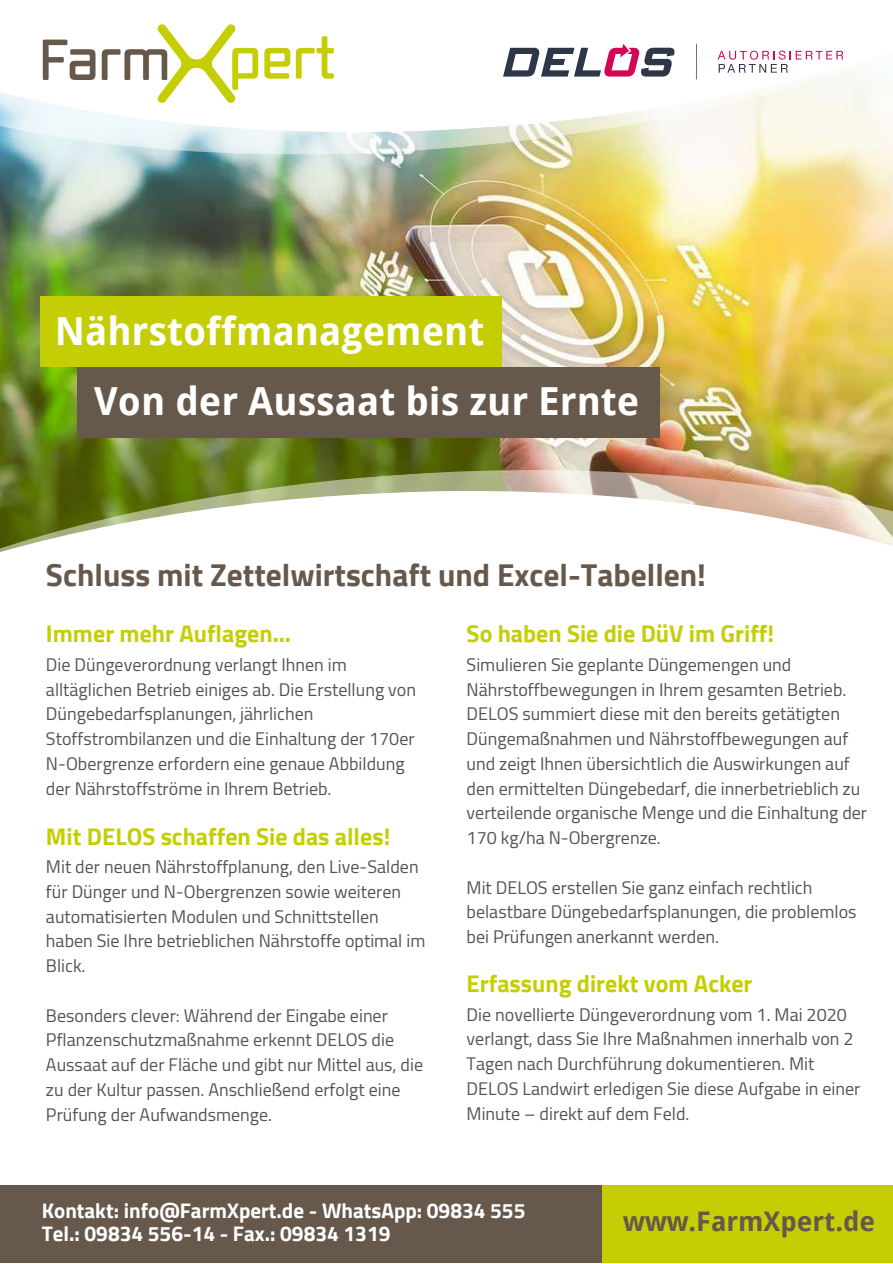
<style>
.page{position:relative;width:893px;height:1264px;background:#fff}
.page>*{position:absolute;margin:0;border:0;box-sizing:border-box;transform-origin:0 0}
.t1{font:700 38.7px/70.1px "Droid Sans";color:#fff}
.t2{font:700 31.5px "Cairo";color:#66594c}
.t3{font:700 27px "Droid Sans";color:#66594c}
.t4{font:700 24px "Cairo";color:#c5ce05}
.t5{font:700 21px/23.5px "Cairo";color:#fff}
.t6{font:18px/24.8px "Cairo";color:#545454}
</style>
<div class="page">
<img style="left:0;top:216px;width:892px;height:207px">
<img style="left:0;top:39px;width:892px;height:177px">
<img style="left:0;top:423px;width:892px;height:129px">
<svg style="left:43px;top:40px;width:53px;height:40px"></svg>
<svg style="left:102px;top:24px;width:156px;height:79px"></svg>
<svg style="left:264px;top:48px;width:26px;height:31px"></svg>
<svg style="left:296px;top:36px;width:38px;height:43px"></svg>
<div style="left:41px;top:296px;width:461px;height:71px;background:#c5ce05"></div>
<div style="left:77px;top:366px;width:582px;height:71px;background:#66594c"></div>
<div style="left:601px;top:1185px;width:291px;height:77px;background:#c5ce05"></div>
<div style="left:0;top:1185px;width:601px;height:77px;background:#66594c"></div>
<svg style="left:717px;top:51px;width:126px;height:22px"></svg>
<hr style="left:696px;top:44px;width:1px;height:35px;background:#2d3748">
<svg style="left:503px;top:44px;width:171px;height:33px"></svg>
<h1 class="t1" style="left:94px;top:296px;width:546px;text-indent:-39px">Nährstoffmanagement<br>Von der Aussaat bis zur Ernte</h1>
<h2 class="t2" style="left:46px;top:556px;width:661px">Schluss mit Zettelwirtschaft und Excel-Tabellen!</h2>
<h3 class="t4" style="left:466px;top:620px;width:309px">So haben Sie die DüV im Griff!</h3>
<h3 class="t4" style="left:46px;top:620px;width:246px">Immer mehr Auflagen...</h3>
<p class="t6" style="left:46px;top:652px;width:371px">Die Düngeverordnung verlangt Ihnen im alltäglichen Betrieb einiges ab. Die Erstellung von Düngebedarfsplanungen, jährlichen Stoffstrombilanzen und die Einhaltung der 170er N-Obergrenze erfordern eine genaue Abbildung der Nährstoffströme in Ihrem Betrieb.</p>
<h3 class="t4" style="left:46px;top:822px;width:346px">Mit DELOS schaffen Sie das alles!</h3>
<p class="t6" style="left:46px;top:854px;width:381px">Mit der neuen Nährstoffplanung, den Live-Salden für Dünger und N-Obergrenzen sowie weiteren automatisierten Modulen und Schnittstellen haben Sie Ihre betrieblichen Nährstoffe optimal im Blick.</p>
<p class="t6" style="left:46px;top:1003px;width:378px">Besonders clever: Während der Eingabe einer Pflanzenschutzmaßnahme erkennt DELOS die Aussaat auf der Fläche und gibt nur Mittel aus, die zu der Kultur passen. Anschließend erfolgt eine Prüfung der Aufwandsmenge.</p>
<p class="t6" style="left:466px;top:652px;width:402px">Simulieren Sie geplante Düngemengen und Nährstoffbewegungen in Ihrem gesamten Betrieb.<br>DELOS summiert diese mit den bereits getätigten Düngemaßnahmen und Nährstoffbewegungen auf und zeigt Ihnen übersichtlich die Auswirkungen auf den ermittelten Düngebedarf, die innerbetrieblich zu verteilende organische Menge und die Einhaltung der 170 kg/ha N-Obergrenze.</p>
<p class="t6" style="left:466px;top:875px;width:391px">Mit DELOS erstellen Sie ganz einfach rechtlich belastbare Düngebedarfsplanungen, die problemlos bei Prüfungen anerkannt werden.</p>
<h3 class="t4" style="left:466px;top:969px;width:287px">Erfassung direkt vom Acker</h3>
<p class="t6" style="left:466px;top:1002px;width:395px">Die novellierte Düngeverordnung vom 1. Mai 2020 verlangt, dass Sie Ihre Maßnahmen innerhalb von 2<br>Tagen nach Durchführung dokumentieren. Mit DELOS Landwirt erledigen Sie diese Aufgabe in einer Minute – direkt auf dem Feld.</p>
<p class="t5" style="left:42px;top:1198px;width:485px">Kontakt: info@FarmXpert.de - WhatsApp: 09834 555<br>Tel.: 09834 556-14 - Fax.: 09834 1319</p>
<h3 class="t3" style="left:623px;top:1205px;width:253px">www.FarmXpert.de</h3>
</div>
